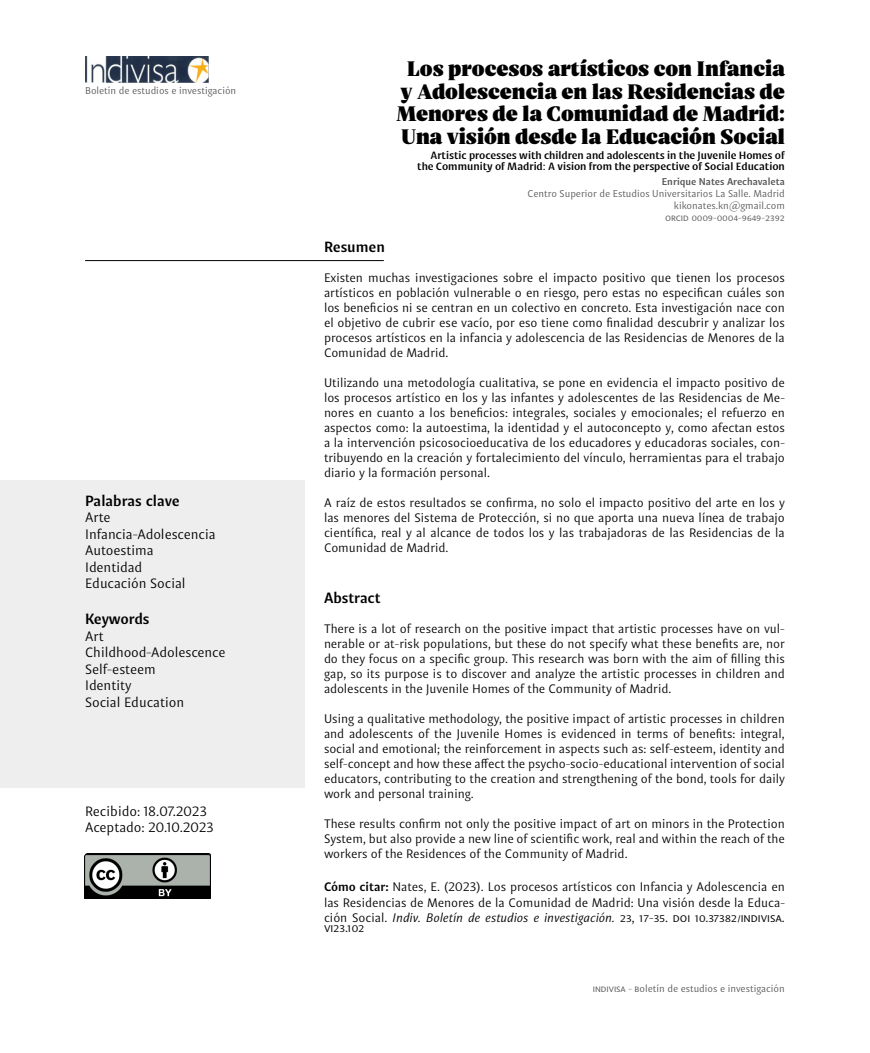
<style>
.page{position:relative;width:870px;height:1053px;background:#fff}
.page>*{position:absolute;margin:0;border:0;box-sizing:border-box;transform-origin:0 0}
.t1{font:800 22.5px/22.5px "Indivisa Display Serif";color:#000;text-align:center}
.t2{font:700 15px "Indivisa Text Sans";letter-spacing:-.005em;color:#000}
.t3{font:13.75px/16.5px "Indivisa Text Sans";letter-spacing:-.005em;color:#000}
.t4{font:12.5px/15px "Indivisa Text Sans";letter-spacing:-.005em;color:#000;text-align:justify}
.t5{font:11.25px/11.2px "Indivisa Display Sans";color:#000;text-align:right}
.t6{font:10px/12px "Indivisa Text Sans";letter-spacing:-.005em;color:#575756;text-align:right}
.t7{font:700 10px "Indivisa Text Sans";letter-spacing:-.005em;color:#575756}
.s1{font-weight:700}
.s2{font-style:italic}
</style>
<div class="page">
<div style="left:0;top:479px;width:305px;height:308px;background:#eee"></div>
<hr style="left:85px;top:260px;width:299px;height:1px;background:#000">
<img style="left:85px;top:853px;width:125px;height:1px">
<img style="left:85px;top:57px;width:123px;height:25px">
<img style="left:85px;top:854px;width:125px;height:44px">
<p class="t6" style="left:85px;top:84px;width:153px">Boletín de estudios e investigación</p>
<p class="t2" style="left:85px;top:488px;width:96px">Palabras clave</p>
<p class="t3" style="left:85px;top:508px;width:132px">Arte<br>Infancia-Adolescencia<br>Autoestima<br>Identidad<br>Educación Social</p>
<p class="t2" style="left:85px;top:606px;width:66px">Keywords</p>
<p class="t3" style="left:85px;top:627px;width:142px">Art<br>Childhood-Adolescence<br>Self-esteem<br>Identity<br>Social Education</p>
<p class="t3" style="left:85px;top:802px;width:130px">Recibido: 18.07.2023<br>Aceptado: 20.10.2023</p>
<h1 class="t1" style="left:396px;top:56px;width:390px">Los procesos artísticos con Infancia y Adolescencia en las Residencias de Menores de la Comunidad de Madrid:<br>Una visión desde la Educación Social</h1>
<p class="t5" style="left:417px;top:149px;width:369px">Artistic processes with children and adolescents in the Juvenile Homes of the Community of Madrid: A vision from the perspective of Social Education</p>
<p class="t7" style="left:661px;top:173px;width:124px">Enrique Nates Arechavaleta</p>
<p class="t6" style="left:527px;top:187px;width:259px">Centro Superior de Estudios Universitarios La Salle. Madrid kikonates.kn@gmail.com<br>orcid 0009-0004-9649-2392</p>
<p class="t2" style="left:324px;top:234px;width:62px">Resumen</p>
<p class="t4" style="left:324px;top:269px;width:462px">Existen muchas investigaciones sobre el impacto positivo que tienen los procesos artísticos en población vulnerable o en riesgo, pero estas no especifican cuáles son los beneficios ni se centran en un colectivo en concreto. Esta investigación nace con el objetivo de cubrir ese vacío, por eso tiene como finalidad descubrir y analizar los procesos artísticos en la infancia y adolescencia de las Residencias de Menores de la Comunidad de Madrid.</p>
<p class="t4" style="left:324px;top:374px;width:462px">Utilizando una metodología cualitativa, se pone en evidencia el impacto positivo de los procesos artístico en los y las infantes y adolescentes de las Residencias de Me&shy;nores en cuanto a los beneficios: integrales, sociales y emocionales; el refuerzo en aspectos como: la autoestima, la identidad y el autoconcepto y, como afectan estos a la intervención psicosocioeducativa de los educadores y educadoras sociales, con&shy;tribuyendo en la creación y fortalecimiento del vínculo, herramientas para el trabajo diario y la formación personal.</p>
<p class="t4" style="left:324px;top:494px;width:462px">A raíz de estos resultados se confirma, no solo el impacto positivo del arte en los y las menores del Sistema de Protección, si no que aporta una nueva línea de trabajo científica, real y al alcance de todos los y las trabajadoras de las Residencias de la Comunidad de Madrid.</p>
<p class="t2" style="left:324px;top:585px;width:58px">Abstract</p>
<p class="t4" style="left:324px;top:620px;width:462px">There is a lot of research on the positive impact that artistic processes have on vul&shy;nerable or at-risk populations, but these do not specify what these benefits are, nor do they focus on a specific group. This research was born with the aim of filling this gap, so its purpose is to discover and analyze the artistic processes in children and adolescents in the Juvenile Homes of the Community of Madrid.</p>
<p class="t4" style="left:324px;top:710px;width:462px">Using a qualitative methodology, the positive impact of artistic processes in children and adolescents of the Juvenile Homes is evidenced in terms of benefits: integral, social and emotional; the reinforcement in aspects such as: self-esteem, identity and self-concept and how these affect the psycho-socio-educational intervention of social educators, contributing to the creation and strengthening of the bond, tools for daily work and personal training.</p>
<p class="t4" style="left:324px;top:815px;width:462px">These results confirm not only the positive impact of art on minors in the Protection System, but also provide a new line of scientific work, real and within the reach of the workers of the Residences of the Community of Madrid.</p>
<p class="t4" style="left:324px;top:878px;width:462px"><span class="s1">Cómo citar:</span> Nates, E. (2023). Los procesos artísticos con Infancia y Adolescencia en las Residencias de Menores de la Comunidad de Madrid: Una visión desde la Educa&shy;ción Social. <span class="s2">Indiv. Boletín de estudios e investigación.</span> 23, 17-35. doi 10.37382/indivisa.</p>
<p class="t4" style="left:324px;top:918px;width:42px">vi23.102</p>
<p class="t6" style="left:592px;top:981px;width:193px">indivisa - boletín de estudios e investigación</p>
</div>
